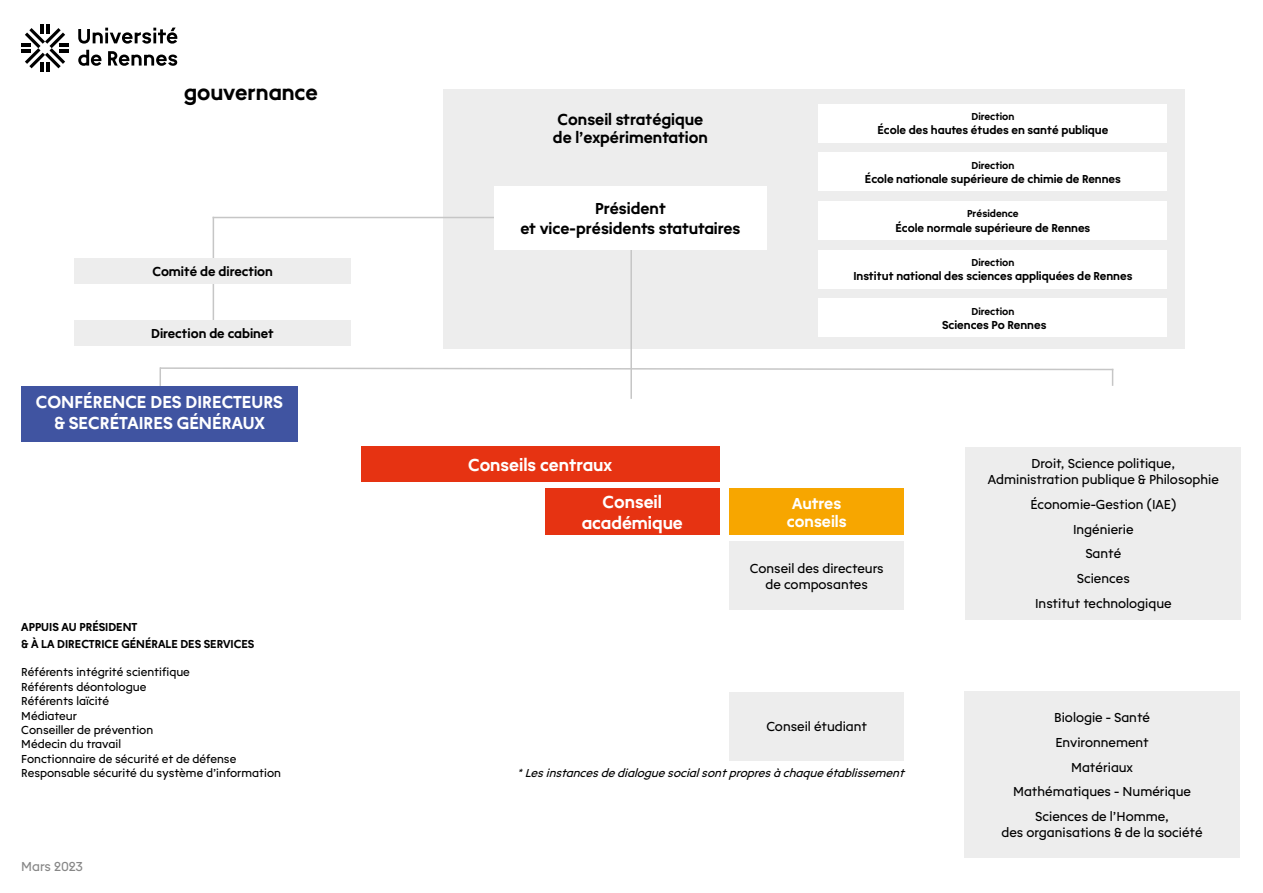
<style>
.page{position:relative;width:1263px;height:893px;background:#fff}
.page>*{position:absolute;margin:0;border:0;box-sizing:border-box;transform-origin:0 0}
.t1{font:700 22.5px "Uni Rennes";color:#000}
.t2{font:700 18px/21.6px "Uni Rennes";color:#fff;text-align:center}
.t3{font:700 16.5px/18px "Uni Rennes";color:#000}
.t4{font:700 16.5px/18px "Uni Rennes";color:#fff;text-align:center}
.t5{font:13.5px/24.8px "Uni Rennes";color:#000;text-align:center}
.t6{font:700 13.5px "Uni Rennes";color:#000}
.t7{font:13.5px "Uni Rennes";color:#878787}
.t8{font:700 12px/16.2px "Uni Rennes";color:#000}
.t9{font:12px/14.4px "Uni Rennes";color:#000}
.t10{font:italic 12px "Uni Rennes";color:#000}
.t11{font:700 10.5px "Uni Rennes";color:#000}
</style>
<div class="page">
<svg style="left:21px;top:24px;width:48px;height:48px"></svg>
<svg style="left:108px;top:51px;width:69px;height:15px"></svg>
<svg style="left:78px;top:28px;width:99px;height:16px"></svg>
<svg style="left:78px;top:50px;width:23px;height:16px"></svg>
<div style="left:443px;top:89px;width:741px;height:260px;background:#ededed"></div>
<div style="left:545px;top:488px;width:174px;height:47px;background:#e63312"></div>
<div style="left:966px;top:447px;width:275px;height:172px;background:#ededed"></div>
<div style="left:729px;top:692px;width:175px;height:68px;background:#ededed"></div>
<div style="left:729px;top:542px;width:175px;height:68px;background:#ededed"></div>
<div style="left:361px;top:447px;width:358px;height:35px;background:#e63312"></div>
<hr style="left:630px;top:229px;width:2px;height:170px;background:#c6c6c6">
<svg style="left:159px;top:367px;width:955px;height:19px"></svg>
<hr style="left:213px;top:217px;width:1px;height:121px;background:#c6c6c6">
<hr style="left:213px;top:217px;width:281px;height:1px;background:#c6c6c6">
<div style="left:819px;top:153px;width:348px;height:38px;background:#fff"></div>
<div style="left:819px;top:299px;width:348px;height:38px;background:#fff"></div>
<div style="left:819px;top:104px;width:348px;height:38px;background:#fff"></div>
<div style="left:819px;top:201px;width:348px;height:39px;background:#fff"></div>
<div style="left:74px;top:258px;width:277px;height:26px;background:#ededed"></div>
<div style="left:74px;top:320px;width:277px;height:25px;background:#ededed"></div>
<div style="left:819px;top:250px;width:348px;height:38px;background:#fff"></div>
<div style="left:21px;top:386px;width:277px;height:55px;background:#4054a1"></div>
<div style="left:729px;top:488px;width:175px;height:47px;background:#f7a600"></div>
<div style="left:964px;top:691px;width:276px;height:167px;background:#ededed"></div>
<div style="left:494px;top:186px;width:272px;height:64px;background:#fff"></div>
<h1 class="t1" style="left:184px;top:79px;width:136px">gouvernance</h1>
<p class="t6" style="left:152px;top:263px;width:122px">Comité de direction</p>
<p class="t6" style="left:151px;top:325px;width:124px">Direction de cabinet</p>
<h2 class="t2" style="left:36px;top:391px;width:249px">CONFÉRENCE DES DIRECTEURS &amp; SECRÉTAIRES GÉNÉRAUX</h2>
<p class="t8" style="left:21px;top:619px;width:234px">APPUIS AU PRÉSIDENT<br>&amp; À LA DIRECTRICE GÉNÉRALE DES SERVICES</p>
<p class="t9" style="left:21px;top:665px;width:261px">Référents intégrité scientifique<br>Référents déontologue<br>Référents laïcité<br>Médiateur<br>Conseiller de prévention<br>Médecin du travail<br>Fonctionnaire de sécurité et de défense<br>Responsable sécurité du système d’information</p>
<p class="t7" style="left:21px;top:858px;width:63px">Mars 2023</p>
<p class="t3" style="left:553px;top:110px;width:157px">Conseil stratégique de l’expérimentation</p>
<p class="t3" style="left:520px;top:199px;width:222px;line-height:19.8px;text-align:center">Président<br>et vice-présidents statutaires</p>
<p class="t11" style="left:971px;top:110px;width:44px">Direction</p>
<p class="t8" style="left:877px;top:122px;width:232px">École des hautes études en santé publique</p>
<p class="t11" style="left:971px;top:159px;width:44px">Direction</p>
<p class="t8" style="left:865px;top:171px;width:258px">École nationale supérieure de chimie de Rennes</p>
<p class="t11" style="left:967px;top:207px;width:53px">Présidence</p>
<p class="t8" style="left:895px;top:220px;width:196px">École normale supérieure de Rennes</p>
<p class="t11" style="left:971px;top:256px;width:44px">Direction</p>
<p class="t8" style="left:853px;top:268px;width:281px">Institut national des sciences appliquées de Rennes</p>
<p class="t11" style="left:971px;top:304px;width:44px">Direction</p>
<p class="t8" style="left:942px;top:317px;width:106px">Sciences Po Rennes</p>
<h2 class="t2" style="left:468px;top:454px;width:145px">Conseils centraux</h2>
<h2 class="t2" style="left:582px;top:491px;width:103px">Conseil académique</h2>
<p class="t4" style="left:787px;top:494px;width:61px">Autres conseils</p>
<p class="t5" style="left:750px;top:560px;width:135px;line-height:16.2px">Conseil des directeurs de composantes</p>
<p class="t5" style="left:988px;top:455px;width:232px;line-height:16.2px">Droit, Science politique,<br>Administration publique &amp; Philosophie</p>
<p class="t5" style="left:1030px;top:492px;width:147px">Économie-Gestion (IAE)<br>Ingénierie<br>Santé<br>Sciences<br>Institut technologique</p>
<p class="t5" style="left:766px;top:714px;width:102px">Conseil étudiant</p>
<p class="t10" style="left:517px;top:766px;width:393px">*Lesinstancesdedialoguesocialsontpropresàchaqueétablissement</p>
<p class="t5" style="left:1013px;top:705px;width:179px">Biologie - Santé<br>Environnement<br>Matériaux<br>Mathématiques - Numérique<br>Sciences de l’Homme,</p>
<p class="t5" style="left:1001px;top:820px;width:203px">des organisations &amp; de la société</p>
</div>
